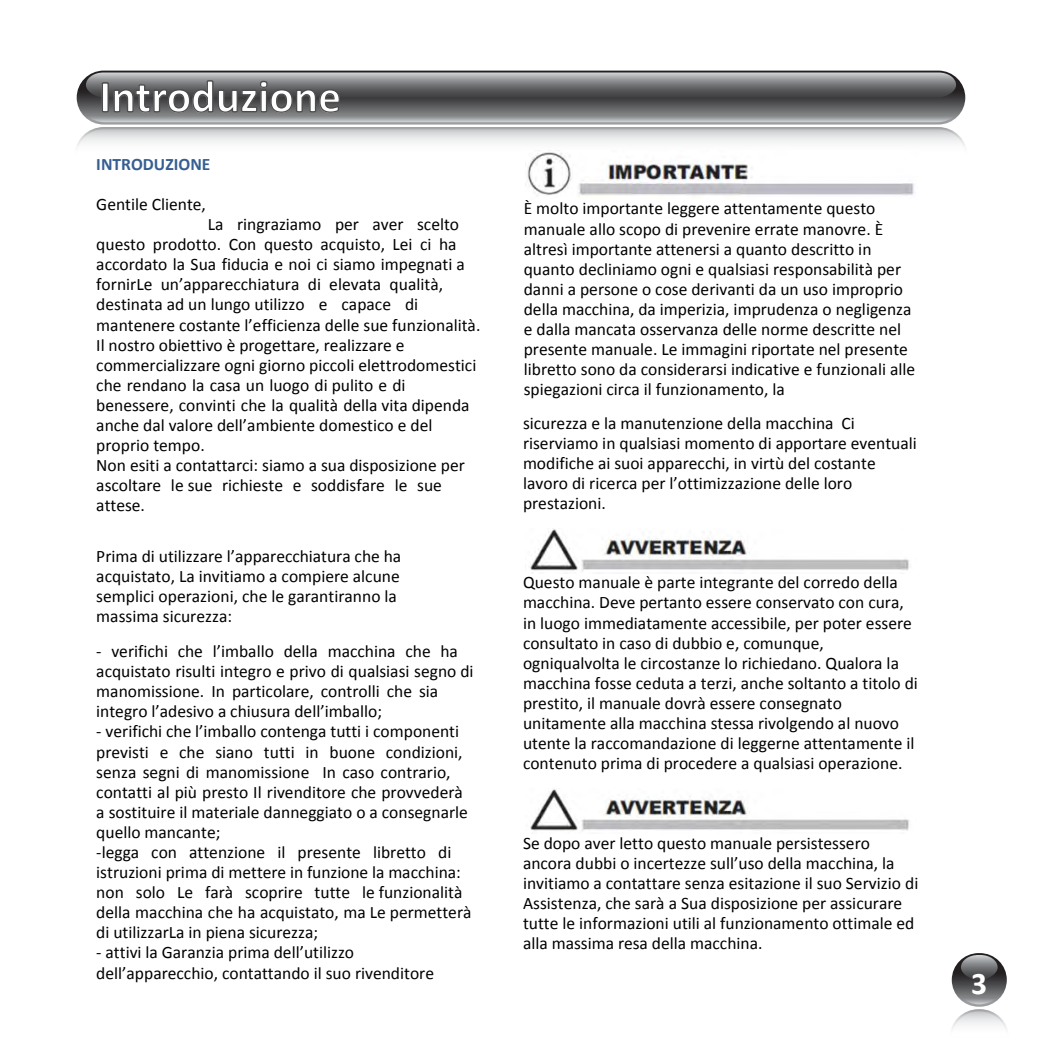
<style>
.page{position:relative;width:1042px;height:1042px;background:#fff}
.page>*{position:absolute;margin:0;border:0;box-sizing:border-box;transform-origin:0 0}
.t1{font:700 45.5px "Calibri";color:#fff}
.t2{font:700 31.5px "Calibri";color:#fff}
.t3{font:17.5px/20.1px "Calibri";color:#000}
.t4{font:700 17.5px "Calibri";color:#365f91}
</style>
<div class="page">
<div style="left:74px;top:68px;width:893px;height:59px;border:2px solid #fff;border-radius:28px"></div>
<svg style="left:74px;top:72px;width:893px;height:74px;background:#969799"></svg>
<img style="left:527px;top:150px;width:388px;height:46px">
<img style="left:530px;top:529px;width:379px;height:42px">
<img style="left:530px;top:789px;width:379px;height:42px">
<svg style="left:950px;top:952px;width:58px;height:56px"></svg>
<div style="left:949px;top:951px;width:60px;height:58px;border:2px solid #fff;border-radius:28px"></div>
<svg style="left:961px;top:955px;width:36px;height:25px"></svg>
<svg style="left:952px;top:997px;width:55px;height:32px"></svg>
<h1 class="t1" style="left:99px;top:68px;width:243px">Introduzione</h1>
<p class="t4" style="left:96px;top:152px;width:116px">INTRODUZIONE</p>
<p class="t3" style="left:96px;top:194px;width:111px">Gentile Cliente,</p>
<p class="t3" style="left:96px;top:214px;width:386px;text-indent:112px">La ringraziamo per aver scelto questo prodotto. Con questo acquisto, Lei ci ha accordato la Sua fiducia e noi ci siamo impegnati a fornirLe un’apparecchiatura di elevata qualità, destinata ad un lungo utilizzo e capace di mantenere costante l’efficienza delle sue funzionalità.<br>Il nostro obiettivo è progettare, realizzare e commercializzare ogni giorno piccoli elettrodomestici che rendano la casa un luogo di pulito e di benessere, convinti che la qualità della vita dipenda anche dal valore dell’ambiente domestico e del proprio tempo.<br>Non esiti a contattarci: siamo a sua disposizione per ascoltare le sue richieste e soddisfare le sue attese.</p>
<p class="t3" style="left:96px;top:545px;width:306px">Prima di utilizzare l’apparecchiatura che ha acquistato, La invitiamo a compiere alcune semplici operazioni, che le garantiranno la massima sicurezza:</p>
<p class="t3" style="left:96px;top:641px;width:379px">- verifichi che l’imballo della macchina che ha acquistato risulti integro e privo di qualsiasi segno di manomissione. In particolare, controlli che sia integro l’adesivo a chiusura dell’imballo;</p>
<p class="t3" style="left:96px;top:721px;width:377px">- verifichi che l’imballo contenga tutti i componenti previsti e che siano tutti in buone condizioni, senza segni di manomissione In caso contrario, contatti al più presto Il rivenditore che provvederà a sostituire il materiale danneggiato o a consegnarle quello mancante;<br>-legga con attenzione il presente libretto di istruzioni prima di mettere in funzione la macchina: non solo Le farà scoprire tutte le funzionalità della macchina che ha acquistato, ma Le permetterà di utilizzarLa in piena sicurezza;</p>
<p class="t3" style="left:96px;top:942px;width:339px">- attivi la Garanzia prima dell’utilizzo dell’apparecchio, contattando il suo rivenditore</p>
<p class="t3" style="left:524px;top:198px;width:393px">È molto importante leggere attentamente questo manuale allo scopo di prevenire errate manovre. È altresì importante attenersi a quanto descritto in quanto decliniamo ogni e qualsiasi responsabilità per danni a persone o cose derivanti da un uso improprio della macchina, da imperizia, imprudenza o negligenza e dalla mancata osservanza delle norme descritte nel presente manuale. Le immagini riportate nel presente libretto sono da considerarsi indicative e funzionali alle spiegazioni circa il funzionamento, la</p>
<p class="t3" style="left:523px;top:412px;width:395px">sicurezza e la manutenzione della macchina Ci riserviamo in qualsiasi momento di apportare eventuali modifiche ai suoi apparecchi, in virtù del costante lavoro di ricerca per l’ottimizzazione delle loro prestazioni.</p>
<p class="t3" style="left:523px;top:572px;width:396px">Questo manuale è parte integrante del corredo della macchina. Deve pertanto essere conservato con cura, in luogo immediatamente accessibile, per poter essere consultato in caso di dubbio e, comunque, ogniqualvolta le circostanze lo richiedano. Qualora la macchina fosse ceduta a terzi, anche soltanto a titolo di prestito, il manuale dovrà essere consegnato unitamente alla macchina stessa rivolgendo al nuovo utente la raccomandazione di leggerne attentamente il contenuto prima di procedere a qualsiasi operazione.</p>
<p class="t3" style="left:523px;top:832px;width:397px">Se dopo aver letto questo manuale persistessero ancora dubbi o incertezze sull’uso della macchina, la invitiamo a contattare senza esitazione il suo Servizio di Assistenza, che sarà a Sua disposizione per assicurare tutte le informazioni utili al funzionamento ottimale ed alla massima resa della macchina.</p>
<h2 class="t2" style="left:971px;top:961px;width:17px">3</h2>
</div>
